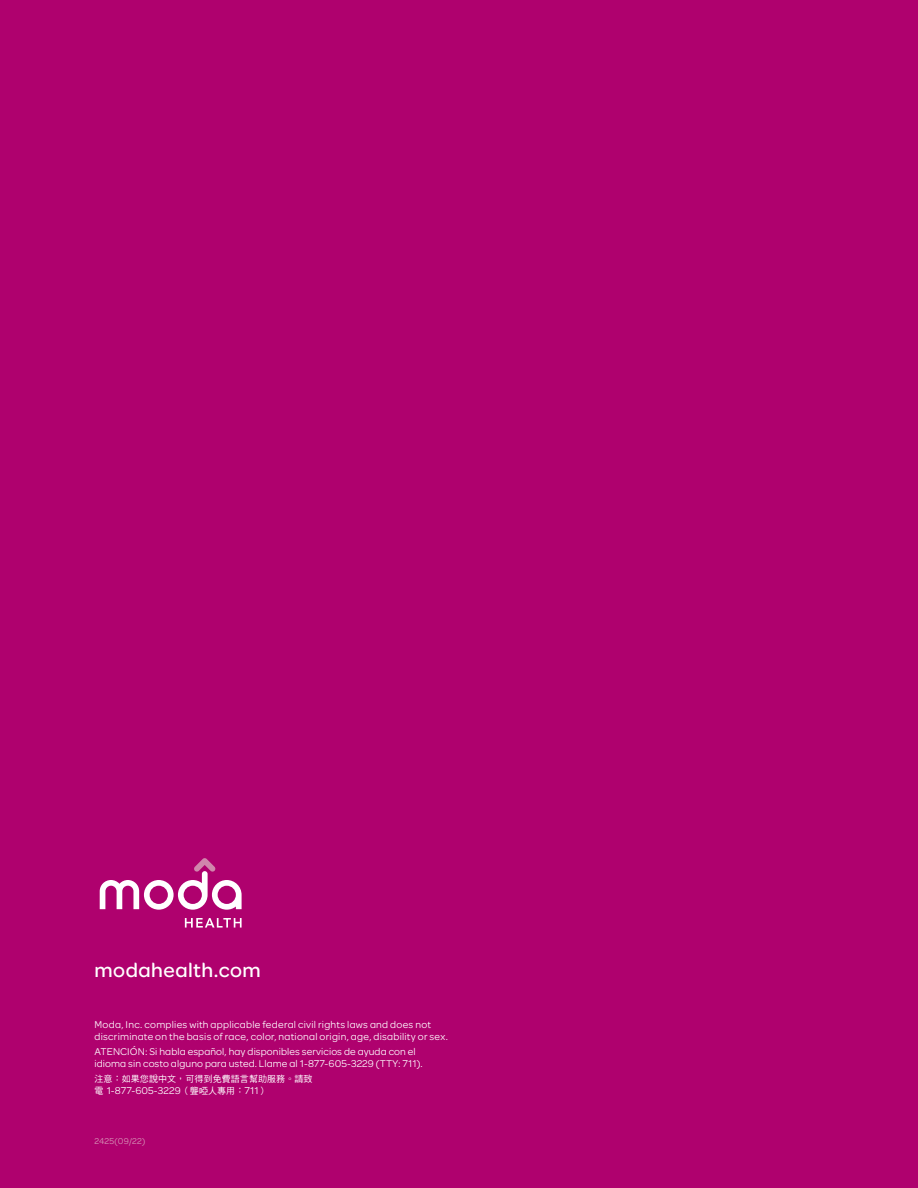
<style>
.page{position:relative;width:918px;height:1188px;background:#af016e}
.page>*{position:absolute;margin:0;border:0;box-sizing:border-box;transform-origin:0 0}
.t1{font:500 21px "Omnes Moda";letter-spacing:.025em;color:#fff}
.t2{font:10.5px/12px "Omnes Moda";letter-spacing:.015em;color:#fff}
.t3{font:9px "DF Hei Std W5";letter-spacing:.01em;color:#fff}
.t4{font:9px "Omnes Moda";letter-spacing:.025em;color:#d89bba}
.s1{font-family:"DF Hei Std W5";font-size:9px}
</style>
<div class="page">
<svg style="left:185px;top:918px;width:57px;height:10px"></svg>
<svg style="left:100px;top:858px;width:142px;height:52px"></svg>
<h1 class="t1" style="left:94px;top:956px;width:168px">modahealth.com</h1>
<p class="t2" style="left:94px;top:1018px;width:355px">Moda, Inc. complies with applicable federal civil rights laws and does not discriminate on the basis of race, color, national origin, age, disability or sex.</p>
<p class="t2" style="left:94px;top:1045px;width:330px">ATENCIÓN: Si habla español, hay disponibles servicios de ayuda con el idioma sin costo alguno para usted. Llame al 1-877-605-3229 (TTY: 711).</p>
<p class="t3" style="left:94px;top:1074px;width:220px">注意：如果您說中文，可得到免費語言幫助服務。請致</p>
<p class="t2" style="left:94px;top:1084px;width:175px"><span class="s1">電</span> 1-877-605-3229<span class="s1">（聾啞人專用：</span>711<span class="s1">）</span></p>
<p class="t4" style="left:94px;top:1135px;width:52px">2425(09/22)</p>
</div>
